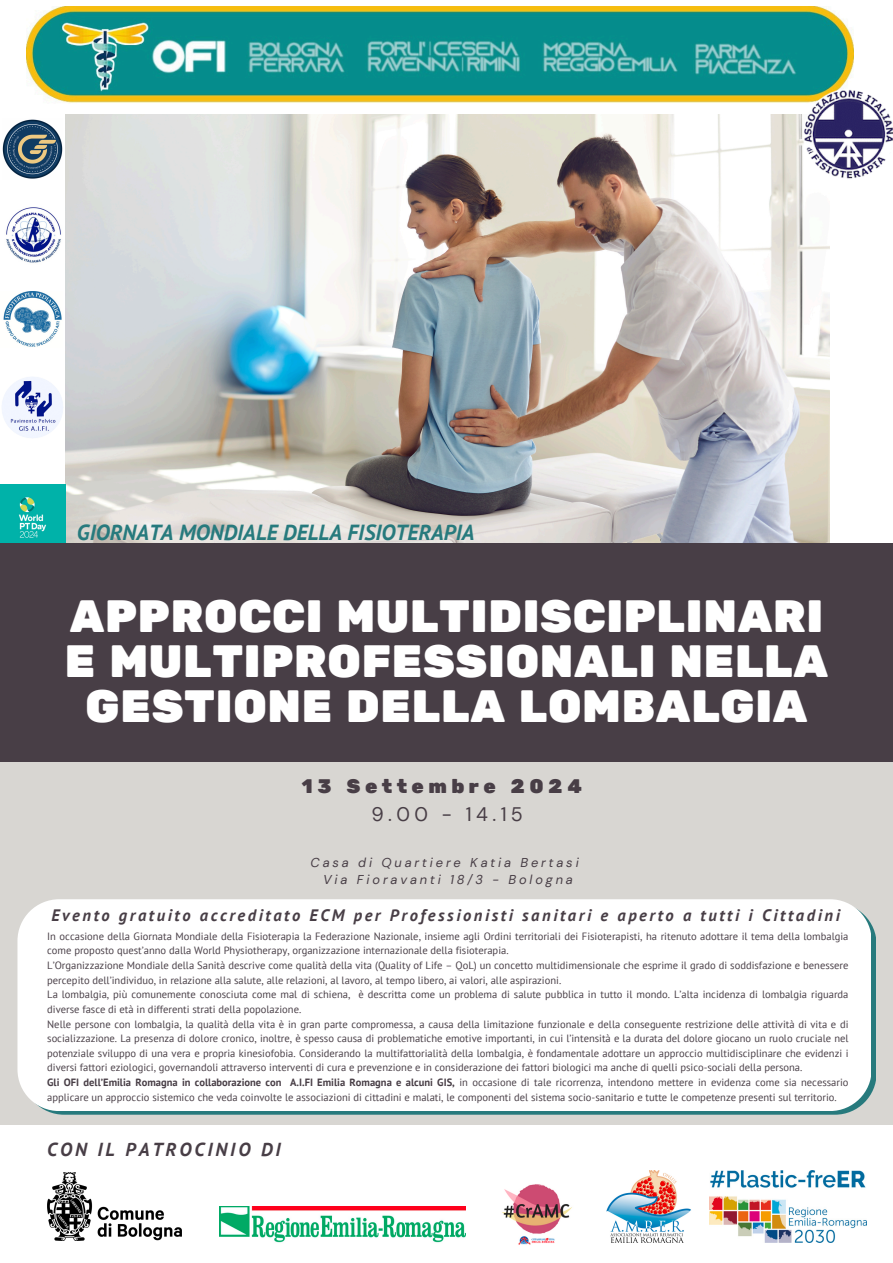
<style>
.page{position:relative;width:893px;height:1263px;background:#d8d6d2}
.page>*{position:absolute;margin:0;border:0;box-sizing:border-box;transform-origin:0 0}
.t1{font:45.08px/45px "Rubik One";color:#fff;text-align:center}
.t2{font:italic 700 21.83px "PT Sans";color:#277a7d}
.t3{font:19.58px/28.1px "Rubik One";letter-spacing:.225em;color:#483e46;text-align:center}
.t4{font:italic 700 18.83px "PT Sans";letter-spacing:.155em;color:#483e46}
.t5{font:italic 700 16.58px "PT Sans";letter-spacing:.155em;color:#483e46}
.t6{font:italic 12.83px/17.4px "DM Sans";letter-spacing:.225em;color:#483e46;text-align:center}
.t7{font:10.57px/14.6px "PT Sans";color:#483e46}
.s1{font-family:"DM Sans"}
.s2{font-weight:700}
</style>
<div class="page">
<div style="left:0;top:109px;width:66px;height:376px;background:#fff"></div>
<div style="left:814px;top:109px;width:79px;height:434px;background:#fff"></div>
<div style="left:0;top:0;width:893px;height:118px;background:#fff"></div>
<img style="left:66px;top:115px;width:764px;height:428px">
<div style="left:0;top:543px;width:893px;height:218px;background:#483e46"></div>
<img style="left:0;top:484px;width:66px;height:59px">
<img style="left:6px;top:207px;width:55px;height:56px">
<img style="left:2px;top:119px;width:61px;height:60px">
<div style="left:0;top:1126px;width:893px;height:137px;background:#fff"></div>
<img style="left:47px;top:1172px;width:134px;height:68px">
<img style="left:606px;top:1170px;width:85px;height:72px">
<img style="left:197px;top:382px;width:499px;height:380px">
<img style="left:502px;top:1184px;width:70px;height:61px">
<img style="left:709px;top:1170px;width:158px;height:72px">
<img style="left:219px;top:1206px;width:247px;height:37px">
<img style="left:3px;top:291px;width:59px;height:56px">
<img style="left:2px;top:377px;width:61px;height:61px">
<img style="left:27px;top:6px;width:827px;height:97px">
<img style="left:804px;top:89px;width:89px;height:91px">
<div style="left:22px;top:903px;width:854px;height:212px;background:#277a7d;border-radius:42px"></div>
<div style="left:17px;top:899px;width:854px;height:212px;background:#fff;border-radius:42px"></div>
<p class="t2" style="left:77px;top:517px;width:399px">GIORNATA MONDIALE DELLA FISIOTERAPIA</p>
<p class="t1" style="left:65px;top:595px;width:765px">APPROCCI MULTIDISCIPLINARI<br>E MULTIPROFESSIONALI NELLA<br>GESTIONE DELLA LOMBALGIA</p>
<p class="t3" style="left:302px;top:772px;width:282px">13 Settembre 2024<br><span class="s1">9.00 - 14.15</span></p>
<p class="t6" style="left:310px;top:854px;width:270px">Casa di Quartiere Katia Bertasi<br>Via Fioravanti 18/3 - Bologna</p>
<p class="t5" style="left:51px;top:904px;width:790px">Evento gratuito accreditato ECM per Professionisti sanitari e aperto a tutti i Cittadini</p>
<p class="t7" style="left:47px;top:928px;width:803px">In occasione della Giornata Mondiale della Fisioterapia la Federazione Nazionale, insieme agli Ordini territoriali dei Fisioterapisti, ha ritenuto adottare il tema della lombalgia come proposto quest’anno dalla World Physiotherapy, organizzazione internazionale della fisioterapia.</p>
<h3 class="t7" style="left:47px;top:958px;width:803px">L’Organizzazione Mondiale della Sanità descrive come qualità della vita (Quality of Life – QoL) un concetto multidimensionale che esprime il grado di soddisfazione e benessere percepito dell’individuo, in relazione alla salute, alle relazioni, al lavoro, al tempo libero, ai valori, alle aspirazioni.</h3>
<p class="t7" style="left:47px;top:987px;width:803px">La lombalgia, più comunemente conosciuta come mal di schiena, è descritta come un problema di salute pubblica in tutto il mondo. L’alta incidenza di lombalgia riguarda diverse fasce di età in differenti strati della popolazione.</p>
<p class="t7" style="left:47px;top:1016px;width:803px;text-align:justify">Nelle persone con lombalgia, la qualità della vita è in gran parte compromessa, a causa della limitazione funzionale e della conseguente restrizione delle attività di vita e di socializzazione. La presenza di dolore cronico, inoltre, è spesso causa di problematiche emotive importanti, in cui l’intensità e la durata del dolore giocano un ruolo cruciale nel potenziale sviluppo di una vera e propria kinesiofobia. Considerando la multifattorialità della lombalgia, è fondamentale adottare un approccio multidisciplinare che evidenzi i diversi fattori eziologici, governandoli attraverso interventi di cura e prevenzione e in considerazione dei fattori biologici ma anche di quelli psico-sociali della persona.</p>
<p class="t7" style="left:47px;top:1075px;width:803px"><span class="s2">Gli OFI dell’Emilia Romagna in collaborazione con A.I.FI Emilia Romagna e alcuni GIS,</span> in occasione di tale ricorrenza, intendono mettere in evidenza come sia necessario applicare un approccio sistemico che veda coinvolte le associazioni di cittadini e malati, le componenti del sistema socio-sanitario e tutte le competenze presenti sul territorio.</p>
<p class="t4" style="left:47px;top:1137px;width:235px">CON IL PATROCINIO DI</p>
</div>
